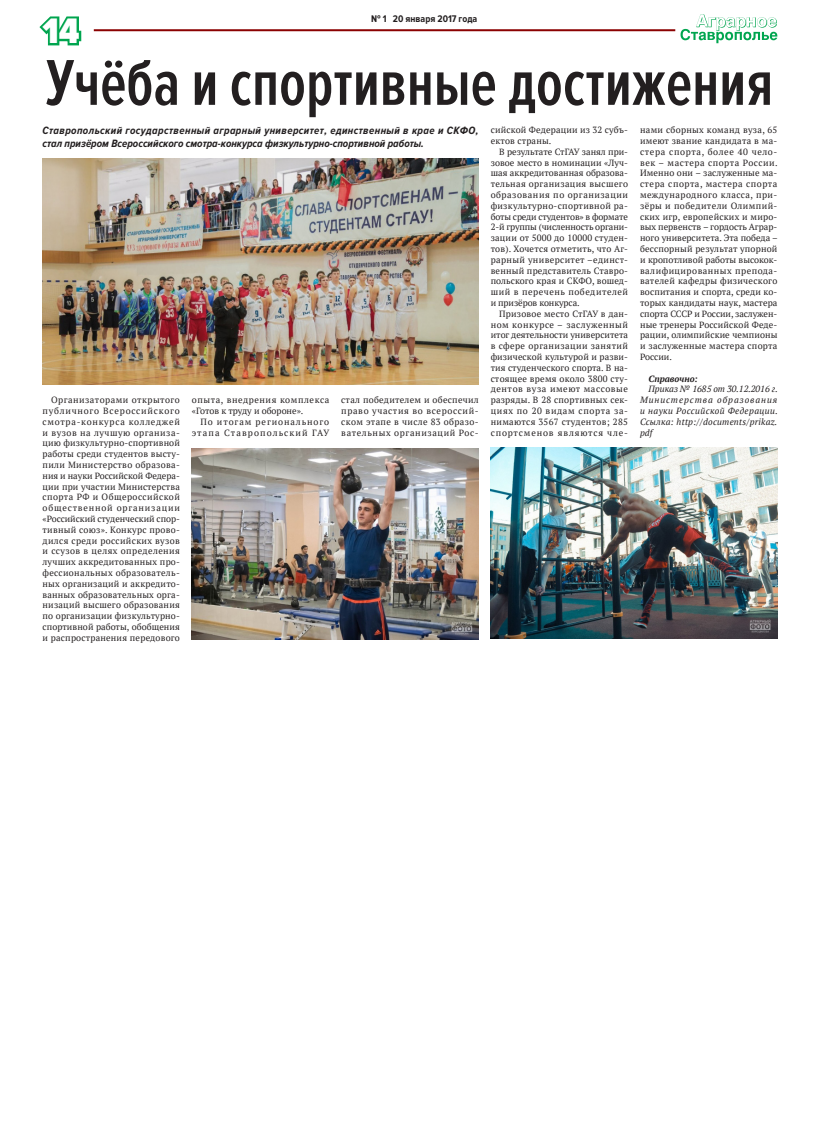
<style>
.page{position:relative;width:820px;height:1134px;background:#fff}
.page>*{position:absolute;margin:0;border:0;box-sizing:border-box;transform-origin:0 0}
.Zagolovok{font:600 67.1px "Proxima Nova Ex Cn";color:#231f20}
.t1{font:900 36.7px "Proxima Nova Cond";color:#fff}
.Lead{font:italic 700 11px/13.2px "Proxima Nova Cond";letter-spacing:.035em;color:#231f20}
.t2{font:700 10px "Proxima Nova Cond";color:#231f20}
.Simple_text{font:9px/10.8px "PT Serif";letter-spacing:.03em;color:#231f20;text-align:justify}
.Simple_text-2{font:italic 9px/10.8px "PT Serif";letter-spacing:.025em;color:#231f20;text-align:justify}
.Simple_text-3{font:9px/10.8px "PT Serif";letter-spacing:.055em;color:#231f20}
.Simple_text-4{font:9px/10.8px "PT Serif";letter-spacing:.1em;color:#231f20;text-align:right}
.Simple_text-5{font:italic 700 9px "PT Serif";color:#231f20}
</style>
<div class="page">
<svg style="left:680px;top:14px;width:97px;height:29px"></svg>
<svg style="left:39px;top:16px;width:43px;height:30px"></svg>
<hr style="left:94px;top:29px;width:581px;height:2px;background:#8b0202">
<img style="left:43px;top:158px;width:435px;height:227px">
<img style="left:490px;top:448px;width:287px;height:190px">
<img style="left:192px;top:448px;width:286px;height:191px">
<h2 class="t1" style="left:43px;top:10px;width:39px">14</h2>
<p class="t2" style="left:371px;top:13px;width:108px">№ 1 20 января 2017 года</p>
<p class="Zagolovok" style="left:47px;top:45px;width:727px">Учёба и спортивные достижения</p>
<p class="Lead" style="left:43px;top:124px;width:437px">Ставропольский государственный аграрный университет, единственный в крае и СКФО, cтал призёром Всероссийского смотра-конкурса физкультурно-спортивной работы.</p>
<p class="Simple_text" style="left:490px;top:125px;width:139px">сийской Федерации из 32 субъ&shy;ектов страны.</p>
<p class="Simple_text" style="left:490px;top:146px;width:139px;text-indent:9px">В результате СтГАУ занял при&shy;зовое место в номинации «Луч&shy;шая аккредитованная образова&shy;тельная организация высшего образования по организации физкультурно-спортивной ра&shy;боты среди студентов» в формате 2-й группы (численность органи&shy;зации от 5000 до 10000 студен&shy;тов). Хочется отметить, что Аг&shy;рарный университет –единст&shy;венный представитель Ставро&shy;польского края и СКФО, вошед&shy;ший в перечень победителей и призёров конкурса.</p>
<p class="Simple_text" style="left:490px;top:308px;width:139px;text-indent:9px">Призовое место СтГАУ в дан&shy;ном конкурсе – заслуженный итог деятельности университета в сфере организации занятий физической культурой и разви&shy;тия студенческого спорта. В на&shy;стоящее время около 3800 сту&shy;дентов вуза имеют массовые разряды. В 28 спортивных сек&shy;циях по 20 видам спорта за&shy;нимаются 3567 студентов; 285 спортсменов являются чле-</p>
<p class="Simple_text" style="left:639px;top:125px;width:139px">нами сборных команд вуза, 65 имеют звание кандидата в ма&shy;стера спорта, более 40 чело&shy;век – мастера спорта России.<br>Именно они – заслуженные ма&shy;стера спорта, мастера спорта международного класса, при&shy;зёры и победители Олимпий&shy;ских игр, европейских и миро&shy;вых первенств – гордость Аграр&shy;ного университета. Эта победа – бесспорный результат упорной и кропотливой работы высокок&shy;валифицированных препода&shy;вателей кафедры физического воспитания и спорта, среди ко&shy;торых кандидаты наук, мастера спорта СССР и России, заслужен&shy;ные тренеры Российской Феде&shy;рации, олимпийские чемпионы и заслуженные мастера спорта России.</p>
<p class="Simple_text-5" style="left:648px;top:372px;width:51px">Cправочно:</p>
<p class="Simple_text-2" style="left:639px;top:384px;width:139px;text-indent:9px">Приказ № 1685 от 30.12.2016 г.<br>Министерства образования и науки Российской Федерации.<br>Ссылка: http://documents/prikaz. pdf</p>
<p class="Simple_text" style="left:341px;top:395px;width:139px">стал победителем и обеспечил право участия во всероссий&shy;ском этапе в числе 83 образо&shy;вательных организаций Рос-</p>
<p class="Simple_text" style="left:43px;top:395px;width:139px;text-indent:9px">Организаторами открытого публичного Всероссийского смотра-конкурса колледжей и вузов на лучшую организа&shy;цию физкультурно-спортивной работы среди студентов высту&shy;пили Министерство образова&shy;ния и науки Российской Федера&shy;ции при участии Министерства спорта РФ и Общероссийской общественной организации «Российский студенческий спор&shy;тивный союз». Конкурс прово&shy;дился среди российских вузов и ссузов в целях определения лучших аккредитованных про&shy;фессиональных образователь&shy;ных организаций и аккредито&shy;ванных образовательных орга&shy;низаций высшего образования по организации физкультурно&shy;спортивной работы, обобщения и распространения передового</p>
<p class="Simple_text-3" style="left:192px;top:395px;width:139px">опыта, внедрения комплекса «Готов к труду и обороне».</p>
<p class="Simple_text-4" style="left:192px;top:416px;width:139px">По итогам регионального этапа Ставропольский ГАУ</p>
</div>
